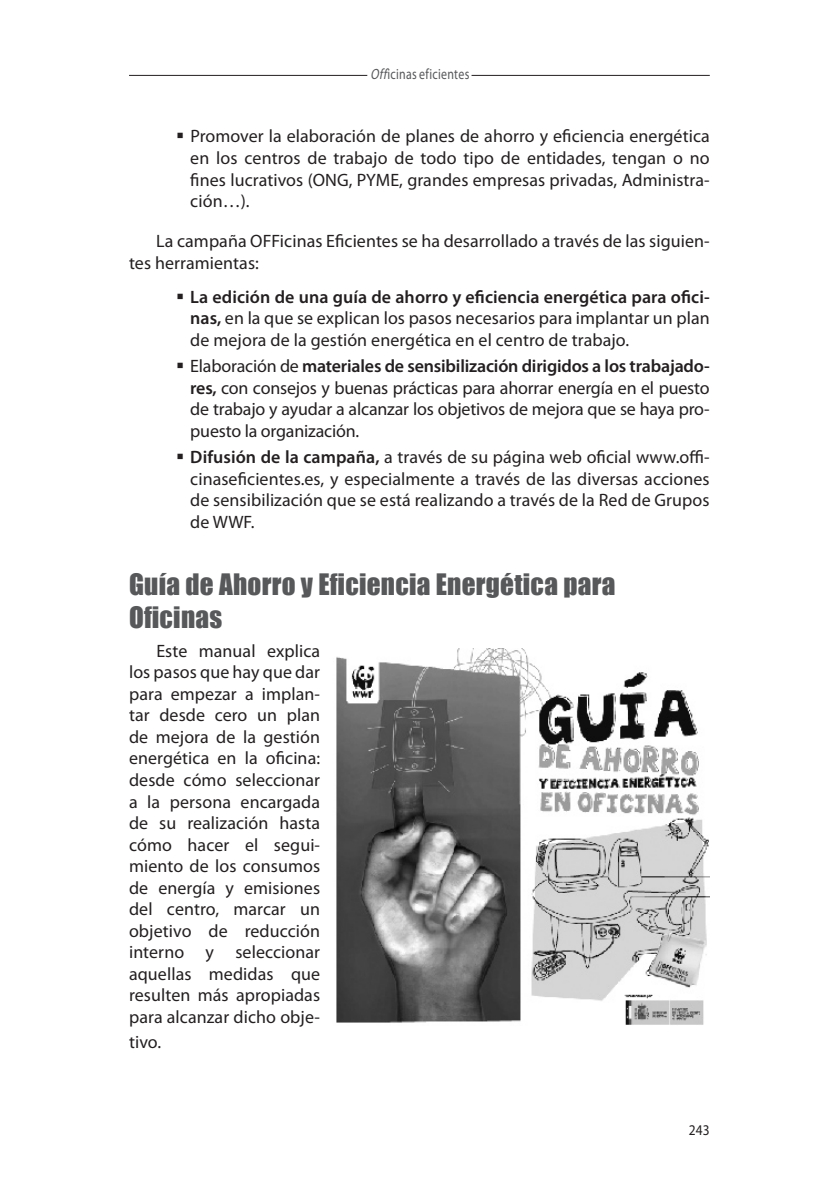
<style>
.page{position:relative;width:819px;height:1191px;background:#fff}
.page>*{position:absolute;margin:0;border:0;box-sizing:border-box;transform-origin:0 0}
.t1{font:27.12px/32.6px "Impact";letter-spacing:.01em;color:#57585a}
.t2{font:17.85px/21.5px "Myriad Pro";letter-spacing:.005em;color:#231f20;text-align:justify}
.t3{font:14.88px "Myriad Pro";letter-spacing:.025em;color:#57585a;scale:.8 1}
.t4{font:14.88px "Myriad Pro";color:#231f20;scale:.9 1}
.s1{font-style:italic}
.s2{font-weight:600}
</style>
<div class="page">
<img style="left:336px;top:648px;width:373px;height:377px">
<hr style="left:129px;top:75px;width:238px;height:1px;background:#231f20">
<hr style="left:471px;top:75px;width:238px;height:1px;background:#231f20">
<p class="t3" style="left:370px;top:65px;width:125px"><span class="s1">Off</span> icinas eficientes</p>
<p class="t2" style="left:190px;top:125px;width:521px">Promover la elaboración de planes de ahorro y eficiencia energética en los centros de trabajo de todo tipo de entidades, tengan o no fines lucrativos (OnG, PYme, grandes empresas privadas, administra&shy;ción…).</p>
<p class="t2" style="left:129px;top:230px;width:582px;text-indent:27px">La campaña OFFicinas eficientes se ha desarrollado a través de las siguien&shy;tes herramientas:</p>
<p class="t2" style="left:190px;top:286px;width:521px"><span class="s2">La edición de una guía de ahorro y eficiencia energética para ofici&shy;nas,</span> en la que se explican los pasos necesarios para implantar un plan de mejora de la gestión energética en el centro de trabajo.</p>
<p class="t2" style="left:190px;top:355px;width:521px">elaboración de <span class="s2">materiales de sensibilización dirigidos a los trabajado&shy;res,</span> con consejos y buenas prácticas para ahorrar energía en el puesto de trabajo y ayudar a alcanzar los objetivos de mejora que se haya pro&shy;puesto la organización.</p>
<p class="t2" style="left:190px;top:446px;width:521px"><span class="s2">Difusión de la campaña,</span> a través de su página web oficial www.offi&shy;cinaseficientes.es, y especialmente a través de las diversas acciones de sensibilización que se está realizando a través de la Red de Grupos de WWF.</p>
<h1 class="t1" style="left:129px;top:567px;width:487px">Guía de Ahorro y Eficiencia Energética para<br>Oficinas</h1>
<p class="t2" style="left:129px;top:640px;width:192px;text-indent:27px">este manual explica los pasos que hay que dar para empezar a implan&shy;tar desde cero un plan de mejora de la gestión energética en la oficina: desde cómo seleccionar a la persona encargada de su realización hasta cómo hacer el segui&shy;miento de los consumos de energía y emisiones del centro, marcar un objetivo de reducción interno y seleccionar aquellas medidas que resulten más apropiadas para alcanzar dicho obje-</p>
<p class="t2" style="left:129px;top:1031px;width:34px">tivo.</p>
<p class="t4" style="left:688px;top:1120px;width:25px">243</p>
</div>
